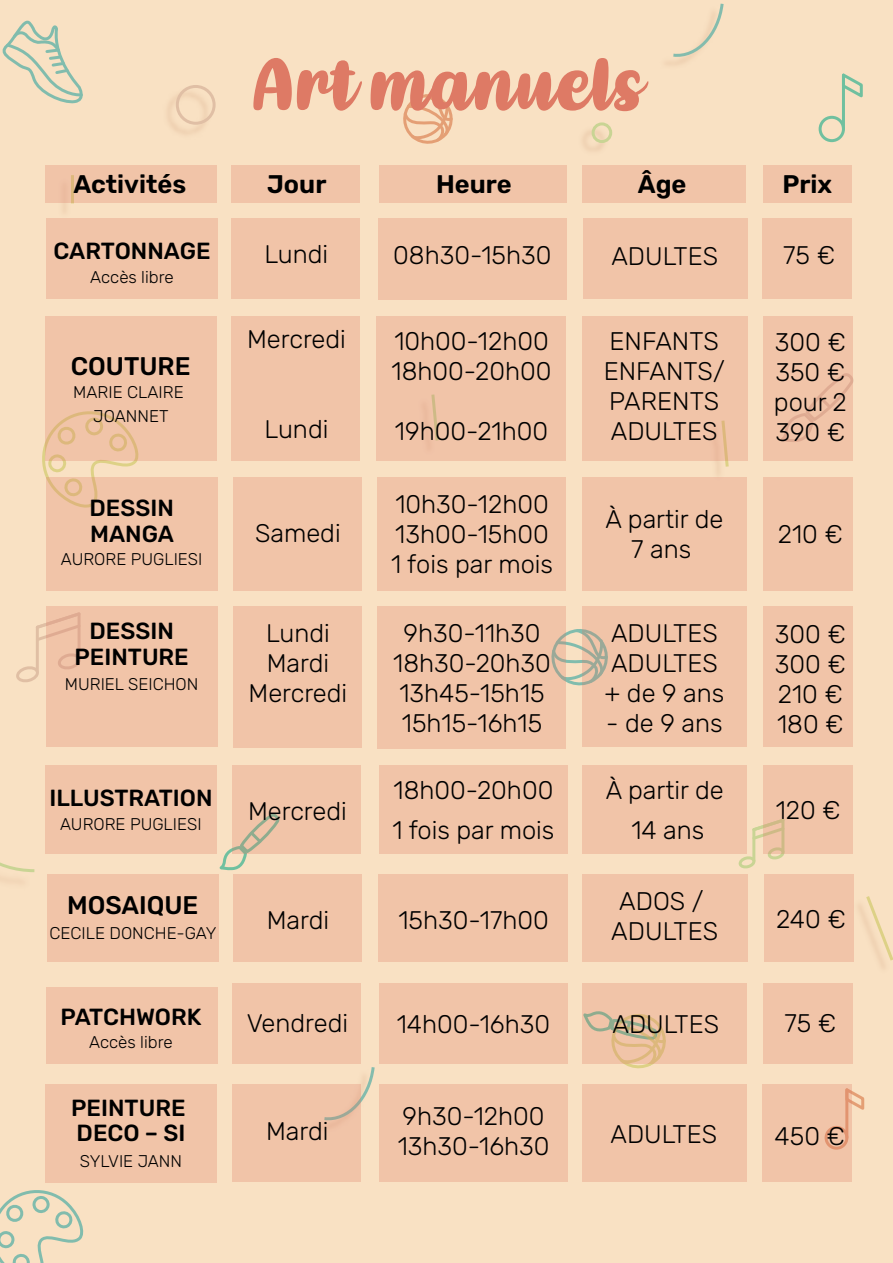
<style>
.page{position:relative;width:893px;height:1263px;background:#f9e1c3}
.page>*{position:absolute;margin:0;border:0;box-sizing:border-box;transform-origin:0 0}
.t1{font:67.95px "Kathen";color:#de7a65}
.t2{font:300 25.5px/30px "Rubik";color:#000}
.t3{font:600 25.5px "Rubik";color:#000}
.t4{font:500 25.5px "Rubik";color:#000}
.t5{font:500 23.25px/25.5px "Rubik";color:#000}
.t6{font:300 16.95px/23.4px "Rubik";color:#000;text-align:center}
</style>
<div class="page">
<svg style="left:3px;top:21px;width:80px;height:82px"></svg>
<svg style="left:566px;top:629px;width:16px;height:56px"></svg>
<svg style="left:0;top:1190px;width:83px;height:73px"></svg>
<svg style="left:220px;top:848px;width:59px;height:22px"></svg>
<svg style="left:842px;top:74px;width:21px;height:24px"></svg>
<div style="left:819px;top:116px;width:26px;height:26px;border:3px solid #00a683;border-radius:50%"></div>
<hr style="left:842px;top:75px;width:3px;height:54px;background:#00a683">
<svg style="left:739px;top:825px;width:45px;height:43px"></svg>
<svg style="left:624px;top:1064px;width:29px;height:4px"></svg>
<svg style="left:42px;top:443px;width:96px;height:65px"></svg>
<svg style="left:16px;top:612px;width:31px;height:70px"></svg>
<svg style="left:852px;top:1091px;width:12px;height:19px"></svg>
<svg style="left:403px;top:94px;width:50px;height:50px"></svg>
<svg style="left:673px;top:4px;width:51px;height:54px"></svg>
<svg style="left:864px;top:896px;width:29px;height:68px"></svg>
<svg style="left:720px;top:460px;width:9px;height:10px"></svg>
<img style="left:63px;top:203px;width:10px;height:9px">
<img style="left:168px;top:88px;width:44px;height:46px">
<div style="left:176px;top:85px;width:40px;height:40px;border:3px solid #cda48d;border-radius:50%"></div>
<svg style="left:321px;top:1067px;width:54px;height:35px"></svg>
<img style="left:583px;top:124px;width:29px;height:27px">
<div style="left:592px;top:122px;width:20px;height:21px;border:3px solid #a3ca6f;border-radius:50%"></div>
<svg style="left:0;top:862px;width:34px;height:11px"></svg>
<div style="left:46px;top:1085px;width:171px;height:98px;background:#f1c4a8"></div>
<div style="left:232px;top:1085px;width:129px;height:97px;background:#f1c4a8"></div>
<div style="left:379px;top:1085px;width:189px;height:97px;background:#f1c4a8"></div>
<div style="left:582px;top:1085px;width:165px;height:97px;background:#f1c4a8"></div>
<div style="left:763px;top:1085px;width:89px;height:97px;background:#f1c4a8"></div>
<div style="left:47px;top:606px;width:171px;height:140px;background:#f1c4a8"></div>
<div style="left:233px;top:606px;width:128px;height:142px;background:#f1c4a8"></div>
<div style="left:377px;top:606px;width:189px;height:143px;background:#f1c4a8"></div>
<div style="left:582px;top:606px;width:165px;height:141px;background:#f1c4a8"></div>
<div style="left:763px;top:606px;width:90px;height:141px;background:#f1c4a8"></div>
<div style="left:47px;top:477px;width:171px;height:114px;background:#f1c4a8"></div>
<div style="left:233px;top:477px;width:128px;height:114px;background:#f1c4a8"></div>
<div style="left:377px;top:477px;width:189px;height:113px;background:#f1c4a8"></div>
<div style="left:582px;top:477px;width:165px;height:114px;background:#f1c4a8"></div>
<div style="left:763px;top:477px;width:90px;height:114px;background:#f1c4a8"></div>
<div style="left:46px;top:765px;width:171px;height:88px;background:#f1c4a8"></div>
<div style="left:232px;top:765px;width:129px;height:88px;background:#f1c4a8"></div>
<div style="left:379px;top:765px;width:189px;height:88px;background:#f1c4a8"></div>
<div style="left:582px;top:765px;width:165px;height:88px;background:#f1c4a8"></div>
<div style="left:763px;top:765px;width:90px;height:88px;background:#f1c4a8"></div>
<div style="left:46px;top:987px;width:171px;height:76px;background:#f1c4a8"></div>
<div style="left:232px;top:983px;width:129px;height:81px;background:#f1c4a8"></div>
<div style="left:379px;top:983px;width:189px;height:80px;background:#f1c4a8"></div>
<svg style="left:582px;top:983px;width:165px;height:81px;background:#ebc2a3"></svg>
<div style="left:763px;top:983px;width:90px;height:81px;background:#f1c4a8"></div>
<div style="left:47px;top:218px;width:171px;height:80px;background:#f1c4a8"></div>
<div style="left:231px;top:218px;width:129px;height:80px;background:#f1c4a8"></div>
<div style="left:378px;top:218px;width:188px;height:81px;background:#f1c4a8"></div>
<div style="left:583px;top:218px;width:165px;height:80px;background:#f1c4a8"></div>
<div style="left:762px;top:218px;width:89px;height:80px;background:#f1c4a8"></div>
<div style="left:45px;top:165px;width:172px;height:38px;background:#f1c4a8"></div>
<div style="left:45px;top:316px;width:172px;height:144px;background:#f1c4a8"></div>
<div style="left:231px;top:165px;width:128px;height:38px;background:#f1c4a8"></div>
<div style="left:231px;top:316px;width:129px;height:144px;background:#f1c4a8"></div>
<div style="left:377px;top:316px;width:189px;height:144px;background:#f1c4a8"></div>
<div style="left:582px;top:316px;width:165px;height:144px;background:#f1c4a8"></div>
<div style="left:763px;top:316px;width:90px;height:144px;background:#f1c4a8"></div>
<div style="left:47px;top:874px;width:172px;height:88px;background:#f1c4a8"></div>
<div style="left:233px;top:874px;width:128px;height:88px;background:#f1c4a8"></div>
<div style="left:379px;top:874px;width:189px;height:88px;background:#f1c4a8"></div>
<div style="left:583px;top:874px;width:165px;height:88px;background:#f1c4a8"></div>
<div style="left:764px;top:874px;width:89px;height:88px;background:#f1c4a8"></div>
<div style="left:379px;top:165px;width:188px;height:38px;background:#f1c4a8"></div>
<div style="left:582px;top:165px;width:164px;height:38px;background:#f1c4a8"></div>
<div style="left:763px;top:165px;width:89px;height:38px;background:#f1c4a8"></div>
<p class="t3" style="left:73px;top:170px;width:114px">Activités</p>
<p class="t5" style="left:53px;top:239px;width:159px">CARTONNAGE</p>
<p class="t6" style="left:90px;top:266px;width:85px">Accès libre</p>
<p class="t4" style="left:71px;top:352px;width:121px">COUTURE</p>
<p class="t6" style="left:73px;top:381px;width:112px">MARIE CLAIRE<br>JOANNET</p>
<p class="t5" style="left:90px;top:496px;width:86px">DESSIN<br>MANGA</p>
<p class="t6" style="left:61px;top:548px;width:143px">AURORE PUGLIESI</p>
<p class="t5" style="left:75px;top:619px;width:116px;text-align:center">DESSIN<br>PEINTURE</p>
<p class="t6" style="left:65px;top:673px;width:135px">MURIEL SEICHON</p>
<p class="t5" style="left:49px;top:786px;width:165px">ILLUSTRATION</p>
<p class="t6" style="left:60px;top:812px;width:143px">AURORE PUGLIESI</p>
<p class="t4" style="left:67px;top:890px;width:133px">MOSAIQUE</p>
<p class="t6" style="left:50px;top:922px;width:168px">CECILE DONCHE-GAY</p>
<p class="t5" style="left:61px;top:1004px;width:143px">PATCHWORK</p>
<p class="t6" style="left:89px;top:1031px;width:85px">Accès libre</p>
<p class="t5" style="left:71px;top:1095px;width:116px">PEINTURE<br>DECO – SI</p>
<p class="t6" style="left:80px;top:1149px;width:104px">SYLVIE JANN</p>
<h1 class="t1" style="left:252px;top:45px;width:393px">Art manuels</h1>
<p class="t3" style="left:267px;top:170px;width:61px">Jour</p>
<p class="t3" style="left:436px;top:170px;width:77px">Heure</p>
<p class="t3" style="left:638px;top:170px;width:50px">Âge</p>
<p class="t3" style="left:782px;top:170px;width:51px">Prix</p>
<p class="t2" style="left:264px;top:240px;width:65px">Lundi</p>
<p class="t2" style="left:393px;top:241px;width:160px">08h30-15h30</p>
<p class="t2" style="left:611px;top:242px;width:108px">ADULTES</p>
<p class="t2" style="left:783px;top:241px;width:53px">75 €</p>
<p class="t2" style="left:247px;top:325px;width:100px">Mercredi</p>
<p class="t2" style="left:265px;top:415px;width:65px">Lundi</p>
<p class="t2" style="left:392px;top:327px;width:161px">10h00-12h00<br>18h00-20h00</p>
<p class="t2" style="left:395px;top:417px;width:155px">19h00-21h00</p>
<p class="t2" style="left:604px;top:327px;width:123px">ENFANTS<br>ENFANTS/<br>PARENTS<br>ADULTES</p>
<p class="t2" style="left:774px;top:328px;width:74px;text-align:justify">300 € 350 € pour 2<br>390 €</p>
<p class="t2" style="left:255px;top:519px;width:87px">Samedi</p>
<p class="t2" style="left:391px;top:490px;width:163px">10h30-12h00<br>13h00-15h00<br>1 fois par mois</p>
<p class="t2" style="left:605px;top:504px;width:119px;text-align:center">À partir de<br>7 ans</p>
<p class="t2" style="left:778px;top:520px;width:67px">210 €</p>
<p class="t2" style="left:249px;top:619px;width:100px;text-align:center">Lundi<br>Mardi<br>Mercredi</p>
<p class="t2" style="left:393px;top:619px;width:159px;text-align:center">9h30-11h30<br>18h30-20h30<br>13h45-15h15<br>15h15-16h15</p>
<p class="t2" style="left:604px;top:619px;width:122px">ADULTES<br>ADULTES + de 9 ans</p>
<p class="t2" style="left:606px;top:709px;width:118px">- de 9 ans</p>
<p class="t2" style="left:248px;top:797px;width:100px">Mercredi</p>
<p class="t2" style="left:392px;top:770px;width:163px;line-height:40.2px">18h00-20h00<br>1 fois par mois</p>
<p class="t2" style="left:606px;top:770px;width:119px;line-height:40.2px;text-align:center">À partir de<br>14 ans</p>
<p class="t2" style="left:267px;top:906px;width:64px">Mardi</p>
<p class="t2" style="left:398px;top:906px;width:152px">15h30-17h00</p>
<p class="t2" style="left:611px;top:887px;width:108px;text-align:center">ADOS /<br>ADULTES</p>
<p class="t2" style="left:775px;top:620px;width:73px;text-align:justify">300 € 300 € 210 € 180 €</p>
<p class="t2" style="left:776px;top:796px;width:67px">120 €</p>
<p class="t2" style="left:776px;top:905px;width:71px">240 €</p>
<p class="t2" style="left:247px;top:1009px;width:103px">Vendredi</p>
<p class="t2" style="left:397px;top:1010px;width:155px">14h00-16h30</p>
<p class="t2" style="left:612px;top:1010px;width:108px">ADULTES</p>
<p class="t2" style="left:784px;top:1009px;width:53px">75 €</p>
<p class="t2" style="left:266px;top:1116px;width:64px">Mardi</p>
<p class="t2" style="left:398px;top:1102px;width:153px">9h30-12h00<br>13h30-16h30</p>
<p class="t2" style="left:610px;top:1119px;width:108px">ADULTES</p>
<p class="t2" style="left:775px;top:1122px;width:72px">450 €</p>
</div>
